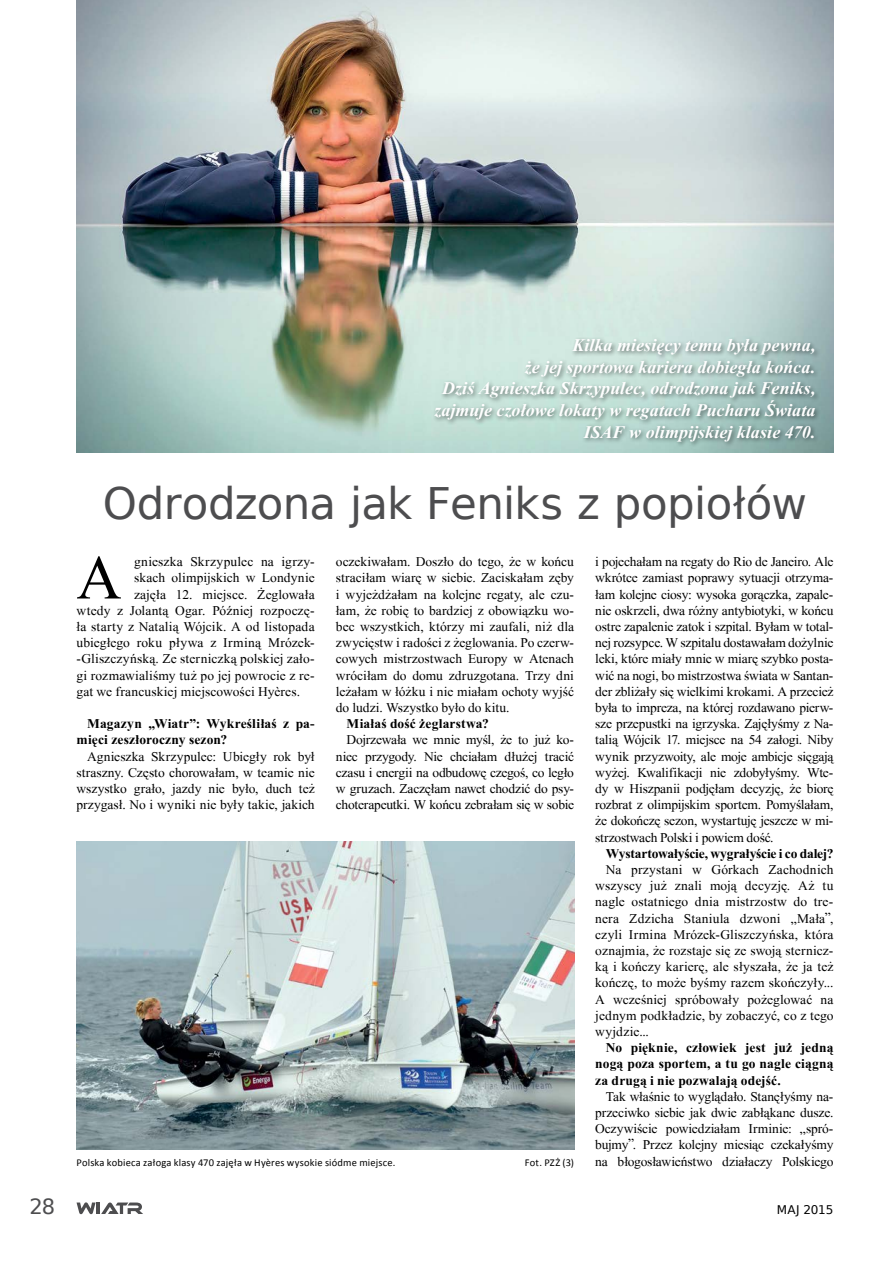
<style>
.page{position:relative;width:893px;height:1263px;background:#fff}
.page>*{position:absolute;margin:0;border:0;box-sizing:border-box;transform-origin:0 0}
.t1{font:62.4px "Times Roman PL";color:#000}
.t2{font:43.5px "DejaVu Sans";letter-spacing:-.015em;color:#4d4d4f}
.t3{font:21px "DejaVu Sans";color:#4d4d4f}
.t4{font:18px/21.6px "Times Roman Bold Italic PL";color:#fff;text-align:right}
.t5{font:13.5px/16.2px "Times Roman PL";letter-spacing:.005em;color:#000;text-align:justify}
.t6{font:13.5px/16.2px "Times Roman Bold PL";letter-spacing:.01em;color:#000}
.t7{font:13.5px "Times Roman Bold PL";letter-spacing:-.015em;color:#000}
.t8{font:12px "DejaVu Sans";letter-spacing:-.005em;color:#000}
.t9{font:10.5px "Calibri";letter-spacing:.015em;color:#000}
</style>
<div class="page">
<svg style="left:77px;top:1202px;width:66px;height:12px"></svg>
<img style="left:77px;top:0;width:756px;height:453px">
<div style="left:431px;top:336px;width:390px;height:111px;background:#000;opacity:.5"></div>
<img style="left:77px;top:841px;width:497px;height:308px">
<h3 class="t4" style="left:434px;top:334px;width:383px">Kilka miesięcy temu była pewna,<br>że jej sportowa kariera dobiegła końca.<br>Dziś Agnieszka Skrzypulec, odrodzona jak Feniks, zajmuje czołowe lokaty w regatach Pucharu Świata ISAF w olimpijskiej klasie 470.</h3>
<h2 class="t2" style="left:103px;top:468px;width:705px">Odrodzona jak Feniks z popiołów</h2>
<h1 class="t1" style="left:77px;top:543px;width:47px">A</h1>
<p class="t5" style="left:134px;top:553px;width:182px">gnieszka Skrzypulec na igrzy-</p>
<p class="t5" style="left:134px;top:570px;width:182px">skach olimpijskich w Londynie</p>
<p class="t5" style="left:134px;top:586px;width:182px">zajęła 12. miejsce. Żeglowała</p>
<p class="t5" style="left:77px;top:602px;width:240px">wtedy z Jolantą Ogar. Później rozpoczę-</p>
<p class="t5" style="left:77px;top:618px;width:240px">ła starty z Natalią Wójcik. A od listopada</p>
<p class="t5" style="left:77px;top:634px;width:240px">ubiegłego roku pływa z Irminą Mrózek-</p>
<p class="t5" style="left:77px;top:651px;width:240px">-Gliszczyńską. Ze sterniczką polskiej zało-</p>
<p class="t5" style="left:77px;top:667px;width:240px">gi rozmawialiśmy tuż po jej powrocie z re-</p>
<p class="t5" style="left:77px;top:683px;width:225px">gat we francuskiej miejscowości Hyères.</p>
<p class="t6" style="left:77px;top:715px;width:240px;text-indent:11px">Magazyn „Wiatr”: Wykreśliłaś z pa&shy;mięci zeszłoroczny sezon?</p>
<p class="t5" style="left:77px;top:748px;width:240px;text-indent:11px">Agnieszka Skrzypulec: Ubiegły rok był straszny. Często chorowałam, w teamie nie wszystko grało, jazdy nie było, duch też przygasł. No i wyniki nie były takie, jakich</p>
<p class="t5" style="left:336px;top:553px;width:240px">oczekiwałam. Doszło do tego, że w końcu straciłam wiarę w siebie. Zaciskałam zęby i wyjeżdżałam na kolejne regaty, ale czu&shy;łam, że robię to bardziej z obowiązku wo&shy;bec wszystkich, którzy mi zaufali, niż dla zwycięstw i radości z żeglowania. Po czerw&shy;cowych mistrzostwach Europy w Atenach wróciłam do domu zdruzgotana. Trzy dni leżałam w łóżku i nie miałam ochoty wyjść do ludzi. Wszystko było do kitu.</p>
<p class="t6" style="left:347px;top:715px;width:144px">Miałaś dość żeglarstwa?</p>
<p class="t5" style="left:336px;top:732px;width:240px;text-indent:11px">Dojrzewała we mnie myśl, że to już ko&shy;niec przygody. Nie chciałam dłużej tracić czasu i energii na odbudowę czegoś, co legło w gruzach. Zaczęłam nawet chodzić do psy&shy;choterapeutki. W końcu zebrałam się w sobie</p>
<p class="t9" style="left:77px;top:1155px;width:320px">Polska kobieca załoga klasy 470 zajęła w Hyères wysokie siódme miejsce.</p>
<p class="t9" style="left:525px;top:1155px;width:51px">Fot. PZŻ (3)</p>
<p class="t5" style="left:595px;top:553px;width:240px">i pojechałam na regaty do Rio de Janeiro. Ale wkrótce zamiast poprawy sytuacji otrzyma&shy;łam kolejne ciosy: wysoka gorączka, zapale&shy;nie oskrzeli, dwa różny antybiotyki, w końcu ostre zapalenie zatok i szpital. Byłam w total&shy;nej rozsypce. W szpitalu dostawałam dożylnie leki, które miały mnie w miarę szybko posta&shy;wić na nogi, bo mistrzostwa świata w Santan&shy;der zbliżały się wielkimi krokami. A przecież była to impreza, na której rozdawano pierw&shy;sze przepustki na igrzyska. Zajęłyśmy z Na&shy;talią Wójcik 17. miejsce na 54 załogi. Niby wynik przyzwoity, ale moje ambicje sięgają wyżej. Kwalifikacji nie zdobyłyśmy. Wte&shy;dy w Hiszpanii podjęłam decyzję, że biorę rozbrat z olimpijskim sportem. Pomyślałam, że dokończę sezon, wystartuję jeszcze w mi&shy;strzostwach Polski i powiem dość.</p>
<p class="t7" style="left:606px;top:846px;width:229px">Wystartowałyście, wygrałyście i co dalej?</p>
<p class="t5" style="left:595px;top:861px;width:240px;text-indent:11px">Na przystani w Górkach Zachodnich wszyscy już znali moją decyzję. Aż tu nagle ostatniego dnia mistrzostw do tre&shy;nera Zdzicha Staniula dzwoni „Mała”, czyli Irmina Mrózek-Gliszczyńska, która oznajmia, że rozstaje się ze swoją sternicz&shy;ką i kończy karierę, ale słyszała, że ja też kończę, to może byśmy razem skończyły...<br>A wcześniej spróbowały pożeglować na jednym podkładzie, by zobaczyć, co z tego wyjdzie...</p>
<p class="t6" style="left:595px;top:1039px;width:240px;text-align:justify;text-indent:11px">No pięknie, człowiek jest już jedną nogą poza sportem, a tu go nagle ciągną za drugą i nie pozwalają odejść.</p>
<p class="t5" style="left:595px;top:1088px;width:240px;text-indent:11px">Tak właśnie to wyglądało. Stanęłyśmy na&shy;przeciwko siebie jak dwie zabłąkane dusze.<br>Oczywiście powiedziałam Irminie: „spró&shy;bujmy”. Przez kolejny miesiąc czekałyśmy na błogosławieństwo działaczy Polskiego</p>
<h3 class="t3" style="left:29px;top:1190px;width:27px">28</h3>
<p class="t8" style="left:777px;top:1200px;width:58px">MAJ 2015</p>
</div>
